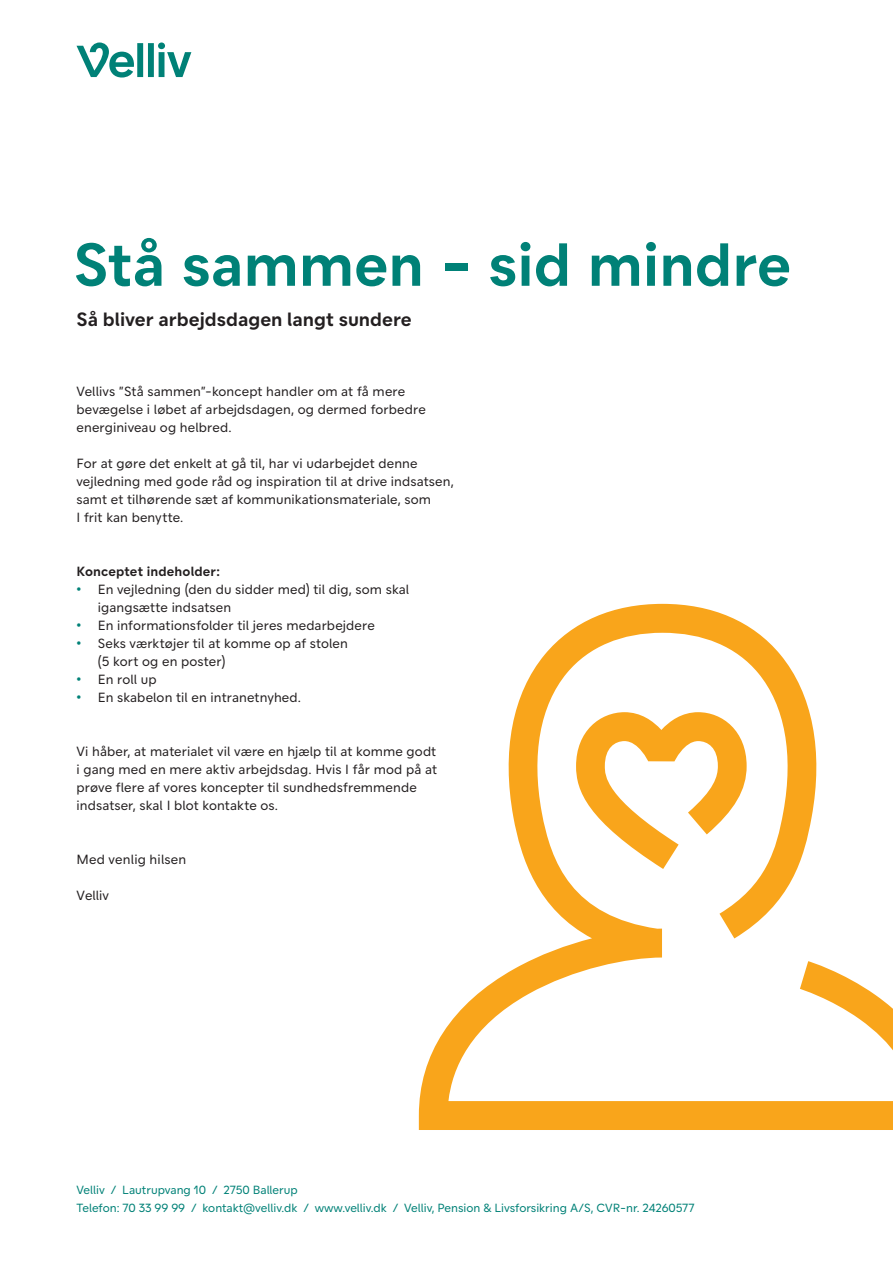
<style>
.page{position:relative;width:893px;height:1263px;background:#fff}
.page>*{position:absolute;margin:0;border:0;box-sizing:border-box;transform-origin:0 0}
.t1{font:700 61.5px "Velliv";color:#008177}
.t2{font:700 19.5px "Velliv";color:#231f20}
.t3{font:13.5px/18px "Velliv";letter-spacing:.01em;color:#231f20}
.t4{font:700 13.5px "Velliv";letter-spacing:.015em;color:#231f20}
.t5{font:12px/18px "Velliv";color:#008177}
.s1{font-weight:700;font-size:15px;color:#008177}
</style>
<div class="page">
<svg style="left:419px;top:604px;width:474px;height:526px"></svg>
<svg style="left:77px;top:42px;width:114px;height:36px"></svg>
<h1 class="t1" style="left:73px;top:215px;width:719px">Stå sammen - sid mindre</h1>
<h2 class="t2" style="left:77px;top:303px;width:337px">Så bliver arbejdsdagen langt sundere</h2>
<p class="t3" style="left:77px;top:383px;width:351px">Vellivs ”Stå sammen”-koncept handler om at få mere bevægelse i løbet af arbejdsdagen, og dermed forbedre energiniveau og helbred.</p>
<p class="t3" style="left:77px;top:455px;width:379px">For at gøre det enkelt at gå til, har vi udarbejdet denne vejledning med gode råd og inspiration til at drive indsatsen, samt et tilhørende sæt af kommunikationsmateriale, som<br>I frit kan benytte.</p>
<p class="t4" style="left:77px;top:561px;width:145px">Konceptet indeholder:</p>
<p class="t3" style="left:98px;top:581px;width:313px;text-indent:-21px"><span class="s1">•</span> En vejledning (den du sidder med) til dig, som skal igangsætte indsatsen</p>
<p class="t3" style="left:77px;top:617px;width:300px"><span class="s1">•</span> En informationsfolder til jeres medarbejdere</p>
<p class="t3" style="left:98px;top:635px;width:252px;text-indent:-21px"><span class="s1">•</span> Seks værktøjer til at komme op af stolen (5 kort og en poster)</p>
<p class="t3" style="left:77px;top:671px;width:82px"><span class="s1">•</span> En roll up</p>
<p class="t3" style="left:77px;top:689px;width:226px"><span class="s1">•</span> En skabelon til en intranetnyhed.</p>
<p class="t3" style="left:77px;top:743px;width:362px">Vi håber, at materialet vil være en hjælp til at komme godt i gang med en mere aktiv arbejdsdag. Hvis I får mod på at prøve flere af vores koncepter til sundhedsfremmende indsatser, skal I blot kontakte os.</p>
<p class="t3" style="left:77px;top:851px;width:111px">Med venlig hilsen</p>
<p class="t3" style="left:77px;top:887px;width:34px">Velliv</p>
<p class="t5" style="left:77px;top:1181px;width:620px">Velliv / Lautrupvang 10 / 2750 Ballerup<br>Telefon: 70 33 99 99 / kontakt@velliv.dk / www.velliv.dk / Velliv, Pension &amp; Livsforsikring A/S, CVR-nr. 24260577</p>
</div>
